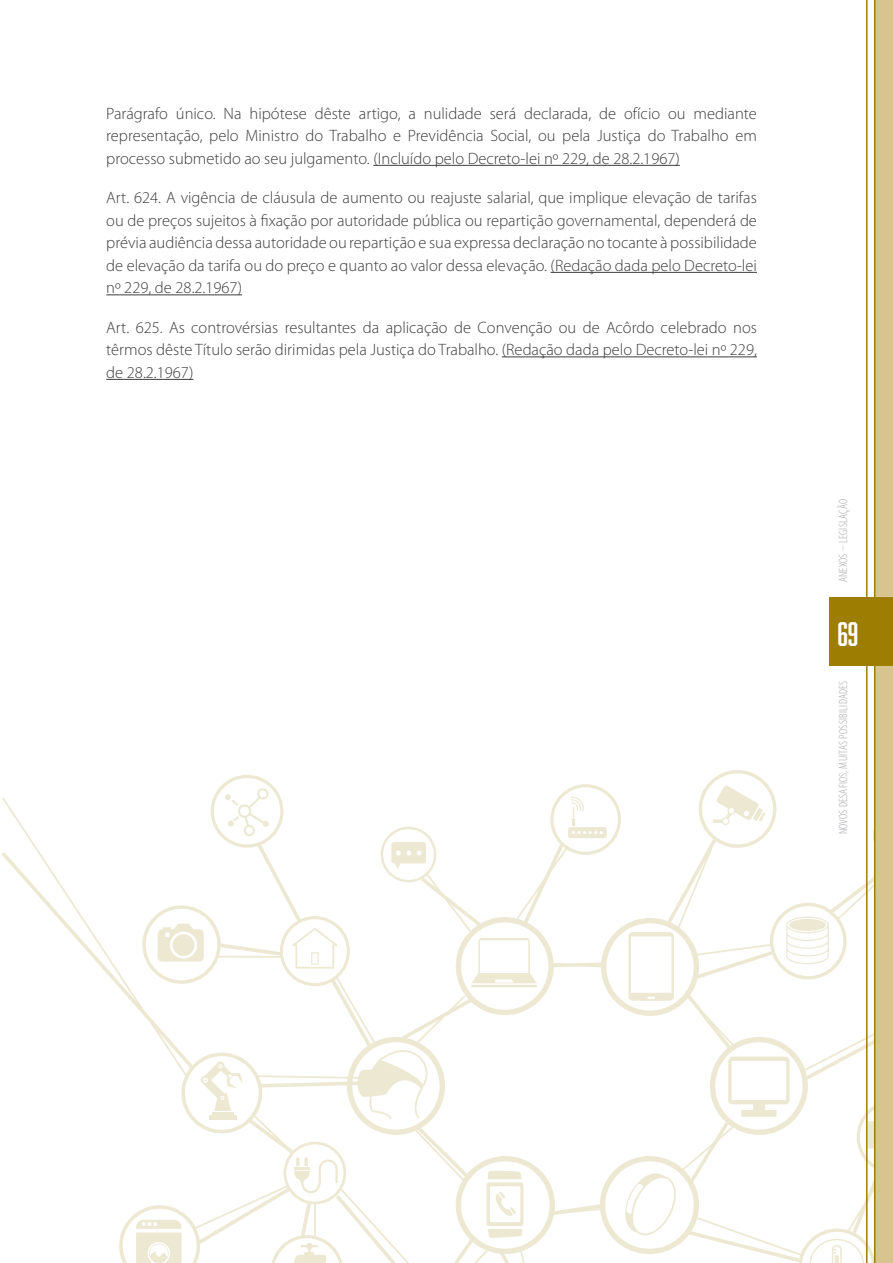
<style>
.page{position:relative;width:893px;height:1263px;background:#fff}
.page>*{position:absolute;margin:0;border:0;box-sizing:border-box;transform-origin:0 0}
.t1{font:31.35px "Abolition";color:#fff}
.t2{font:300 16.5px/22.5px "Myriad Pro";color:#3e3e3f;text-align:justify}
.t3{font:300 condensed 12px "Myriad Pro";letter-spacing:.02em;color:#a8a9ad}
</style>
<div class="page">
<svg style="left:1px;top:785px;width:873px;height:478px"></svg>
<hr style="left:373px;top:165px;width:307px;height:1px;background:#3e3e3f">
<hr style="left:551px;top:272px;width:206px;height:1px;background:#3e3e3f">
<hr style="left:106px;top:294px;width:136px;height:1px;background:#3e3e3f">
<hr style="left:502px;top:356px;width:255px;height:1px;background:#3e3e3f">
<hr style="left:106px;top:379px;width:87px;height:1px;background:#3e3e3f">
<div style="left:875px;top:0;width:18px;height:1263px;background:#d8c48f"></div>
<div style="left:829px;top:597px;width:64px;height:68px;background:#9d7e02"></div>
<hr style="left:874px;top:0;width:1px;height:1263px;background:#9d7e02">
<hr style="left:866px;top:0;width:1px;height:1263px;background:#9d7e02">
<p class="t2" style="left:106px;top:102px;width:652px">Parágrafo único. Na hipótese dêste artigo, a nulidade será declarada, de ofício ou mediante representação, pelo Ministro do Trabalho e Previdência Social, ou pela Justiça do Trabalho em processo submetido ao seu julgamento. (Incluído pelo Decreto-lei nº 229, de 28.2.1967)</p>
<p class="t2" style="left:106px;top:187px;width:652px">Art. 624. A vigência de cláusula de aumento ou reajuste salarial, que implique elevação de tarifas ou de preços sujeitos à fixação por autoridade pública ou repartição governamental, dependerá de prévia audiência dessa autoridade ou repartição e sua expressa declaração no tocante à possibilidade de elevação da tarifa ou do preço e quanto ao valor dessa elevação. (Redação dada pelo Decreto-lei nº 229, de 28.2.1967)</p>
<p class="t2" style="left:106px;top:316px;width:652px">Art. 625. As controvérsias resultantes da aplicação de Convenção ou de Acôrdo celebrado nos têrmos dêste Título serão dirimidas pela Justiça do Trabalho. (Redação dada pelo Decreto-lei nº 229, de 28.2.1967)</p>
<p class="t3" style="left:837px;top:582px;width:85px;rotate:-90deg">ANEXOS – LEGISLAÇÃO</p>
<h1 class="t1" style="left:837px;top:615px;width:22px">69</h1>
<p class="t3" style="left:837px;top:834px;width:154px;rotate:-90deg">Novos desafios, muitas possibilidades</p>
</div>
